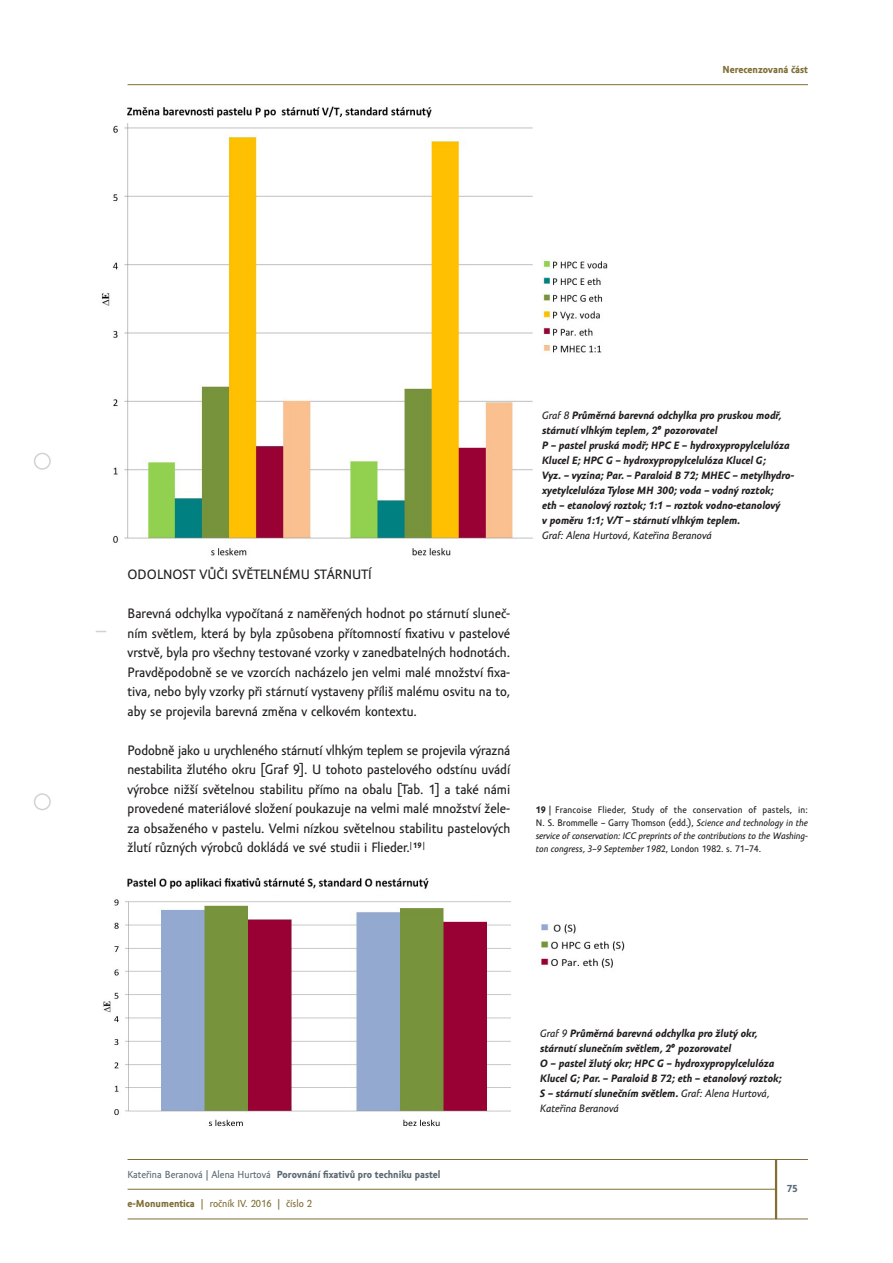
<style>
.page{position:relative;width:893px;height:1263px;background:#fff}
.page>*{position:absolute;margin:0;border:0;box-sizing:border-box;transform-origin:0 0}
.t1{font:13.95px/19.5px "Amor Sans Text Pro";color:#231f20;text-align:justify}
.t2{font:italic 700 10.95px/15px "Amor Sans Text Pro";color:#231f20}
.t3{font:italic 10.95px/15px "Amor Sans Text Pro";color:#231f20}
.t4{font:700 10.5px "Amor Sans Text Pro";color:#5c6a74}
.t5{font:10.5px "Amor Sans Text Pro";color:#806e35}
.t6{font:700 10.5px "Amor Sans Text Pro";color:#806e35}
.t7{font:italic 9.75px/12.9px "Amor Sans Text Pro";letter-spacing:-.01em;color:#231f20;text-align:justify}
.s1{font-weight:400}
.s2{font-weight:700;font-style:normal}
.s3{font-style:normal}
.s4{font-weight:700}
</style>
<div class="page">
<hr style="left:128px;top:1189px;width:648px;height:1px;background:#806e35">
<hr style="left:128px;top:1218px;width:680px;height:1px;background:#806e35">
<div style="left:34px;top:453px;width:17px;height:17px;border:2px solid #d1d2d4;border-radius:50%"></div>
<div style="left:34px;top:793px;width:17px;height:17px;border:2px solid #d1d2d4;border-radius:50%"></div>
<hr style="left:128px;top:1159px;width:680px;height:1px;background:#806e35">
<hr style="left:775px;top:1159px;width:2px;height:60px;background:#806e35">
<hr style="left:128px;top:84px;width:680px;height:1px;background:#806e35">
<img style="left:101px;top:123px;width:507px;height:433px">
<img style="left:127px;top:106px;width:305px;height:12px">
<img style="left:103px;top:899px;width:407px;height:228px">
<img style="left:127px;top:877px;width:302px;height:12px">
<img style="left:540px;top:924px;width:85px;height:44px">
<p class="t6" style="left:722px;top:64px;width:87px">Nerecenzovaná část</p>
<p class="t1" style="left:128px;top:565px;width:246px">ODOLNOST VŮČI SVĚTELNÉMU STÁRNUTÍ</p>
<p class="t1" style="left:128px;top:604px;width:384px">Barevná odchylka vypočítaná z naměřených hodnot po stárnutí sluneč&shy;ním světlem, která by byla způsobena přítomností fixativu v pastelové vrstvě, byla pro všechny testované vzorky v zanedbatelných hodnotách.<br>Pravděpodobně se ve vzorcích nacházelo jen velmi malé množství fixa&shy;tiva, nebo byly vzorky při stárnutí vystaveny příliš malému osvitu na to, aby se projevila barevná změna v celkovém kontextu.</p>
<p class="t1" style="left:128px;top:740px;width:384px">Podobně jako u urychleného stárnutí vlhkým teplem se projevila výrazná nestabilita žlutého okru [Graf 9]. U tohoto pastelového odstínu uvádí výrobce nižší světelnou stabilitu přímo na obalu [Tab. 1] a také námi provedené materiálové složení poukazuje na velmi malé množství žele&shy;za obsaženého v pastelu. Velmi nízkou světelnou stabilitu pastelových žlutí různých výrobců dokládá ve své studii i Flieder.<sup>|</sup><sup>19</sup><sup>|</sup></p>
<p class="t2" style="left:542px;top:408px;width:241px"><span class="s1">Graf 8</span> Průměrná barevná odchylka pro pruskou modř,</p>
<p class="t2" style="left:542px;top:423px;width:177px">stárnutí vlhkým teplem, 2° pozorovatel</p>
<p class="t2" style="left:542px;top:438px;width:249px">P – pastel pruská modř; HPC E – hydroxypropylcelulóza<br>Klucel E; HPC G – hydroxypropylcelulóza Klucel G;</p>
<p class="t2" style="left:542px;top:468px;width:253px">Vyz. – vyzina; Par. – Paraloid B 72; MHEC – metylhydro&shy;xyetylcelulóza Tylose MH 300; voda – vodný roztok;</p>
<p class="t2" style="left:542px;top:498px;width:240px">eth – etanolový roztok; 1:1 – roztok vodno-etanolový</p>
<p class="t2" style="left:542px;top:513px;width:200px">v poměru 1:1; V/T – stárnutí vlhkým teplem.</p>
<p class="t3" style="left:542px;top:528px;width:171px">Graf: Alena Hurtová, Kateřina Beranová</p>
<p class="t7" style="left:536px;top:804px;width:274px"><span class="s2">19</span> <span class="s3">| Francoise Flieder, Study of the conservation of pastels, in:<br>N. S. Brommelle – Garry Thomson (edd.),</span> Science and technology in the service of conservation: ICC preprints of the contributions to the Washing&shy;ton congress, 3–9 September 198<span class="s3">2, London 1982. s. 71–74.</span></p>
<p class="t4" style="left:128px;top:1169px;width:315px"><span class="s1">Kateřina Beranová | Alena Hurtová</span> Porovnání fixativů pro techniku pastel</p>
<p class="t5" style="left:128px;top:1197px;width:186px"><span class="s4">e-Monumentica</span> | ročník IV. 2016 | číslo 2</p>
<p class="t2" style="left:540px;top:1026px;width:219px"><span class="s1">Graf 9</span> Průměrná barevná odchylka pro žlutý okr,</p>
<p class="t2" style="left:540px;top:1041px;width:192px">stárnutí slunečním světlem, 2° pozorovatel</p>
<p class="t2" style="left:540px;top:1056px;width:243px">O – pastel žlutý okr; HPC G – hydroxypropylcelulóza<br>Klucel G; Par. – Paraloid B 72; eth – etanolový roztok;</p>
<p class="t3" style="left:540px;top:1086px;width:231px"><span class="s4">S – stárnutí slunečním světlem.</span> Graf: Alena Hurtová,<br>Kateřina Beranová</p>
<p class="t4" style="left:787px;top:1183px;width:13px">75</p>
</div>
